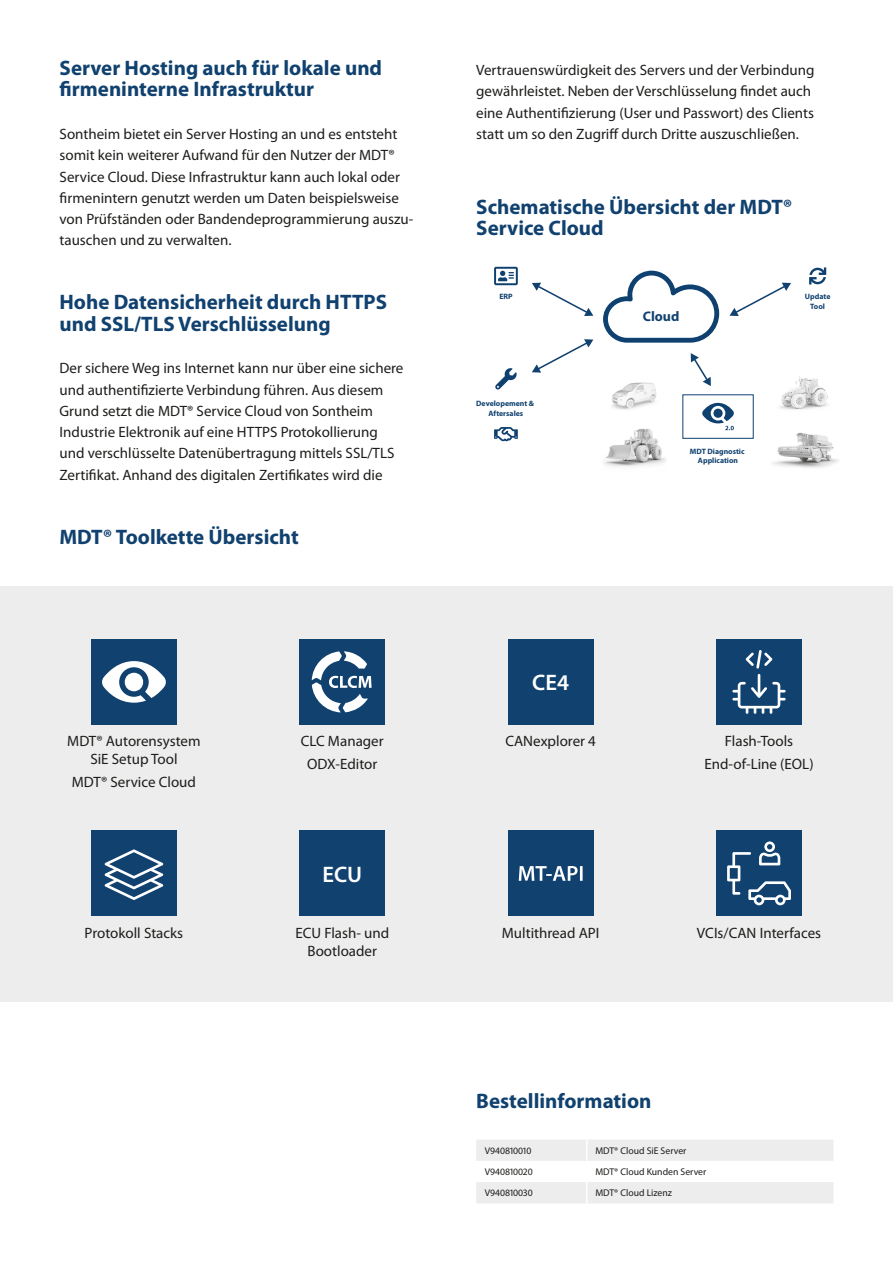
<style>
.page{position:relative;width:893px;height:1263px;background:#fff}
.page>*{position:absolute;margin:0;border:0;box-sizing:border-box;transform-origin:0 0}
.t1{font:600 22.5px "Myriad Pro";color:#fff}
.t2{font:700 21px/21.3px "Myriad Pro";color:#10416f}
.t3{font:15px/21.3px "Myriad Pro";color:#1d1d1b;text-align:center}
.t4{font:700 13.95px "Myriad Pro";color:#10416f}
.t5{font:9.75px "Myriad Pro";color:#1d1d1b}
.t6{font:700 7.8px/9.3px "Myriad Pro";color:#10416f;text-align:center}
</style>
<div class="page">
<svg style="left:476px;top:1140px;width:357px;height:63px"></svg>
<hr style="left:586px;top:1139px;width:2px;height:22px;background:#fff">
<hr style="left:586px;top:1161px;width:2px;height:21px;background:#fff">
<hr style="left:586px;top:1182px;width:2px;height:21px;background:#fff">
<svg style="left:603px;top:271px;width:116px;height:72px"></svg>
<svg style="left:494px;top:267px;width:24px;height:18px"></svg>
<svg style="left:809px;top:267px;width:17px;height:18px"></svg>
<svg style="left:495px;top:368px;width:22px;height:22px"></svg>
<svg style="left:494px;top:427px;width:24px;height:14px"></svg>
<svg style="left:702px;top:403px;width:32px;height:27px"></svg>
<div style="left:682px;top:394px;width:72px;height:45px;border:1px solid #0f4170"></div>
<img style="left:603px;top:428px;width:63px;height:39px">
<img style="left:612px;top:382px;width:44px;height:28px">
<img style="left:773px;top:432px;width:66px;height:36px">
<img style="left:779px;top:376px;width:49px;height:34px">
<svg style="left:532px;top:339px;width:61px;height:34px"></svg>
<svg style="left:532px;top:283px;width:61px;height:33px"></svg>
<svg style="left:729px;top:283px;width:62px;height:33px"></svg>
<svg style="left:691px;top:353px;width:20px;height:33px"></svg>
<div style="left:0;top:586px;width:893px;height:415px;background:#ededed"></div>
<div style="left:91px;top:639px;width:86px;height:85px;background:#10416f"></div>
<svg style="left:102px;top:661px;width:64px;height:42px"></svg>
<div style="left:300px;top:639px;width:85px;height:85px;background:#10416f"></div>
<svg style="left:312px;top:651px;width:60px;height:61px"></svg>
<div style="left:716px;top:639px;width:86px;height:85px;background:#10416f"></div>
<svg style="left:732px;top:650px;width:54px;height:64px"></svg>
<div style="left:91px;top:831px;width:86px;height:85px;background:#10416f"></div>
<svg style="left:105px;top:849px;width:58px;height:51px"></svg>
<div style="left:508px;top:831px;width:85px;height:85px;background:#10416f"></div>
<svg style="left:519px;top:866px;width:64px;height:15px"></svg>
<div style="left:716px;top:831px;width:86px;height:85px;background:#10416f"></div>
<svg style="left:727px;top:841px;width:64px;height:64px"></svg>
<div style="left:508px;top:639px;width:85px;height:85px;background:#10416f"></div>
<div style="left:300px;top:831px;width:85px;height:85px;background:#10416f"></div>
<h2 class="t2" style="left:60px;top:57px;width:324px">Server Hosting auch für lokale und firmeninterne Infrastruktur</h2>
<p class="t3" style="left:60px;top:123px;width:355px;text-align:left">Sontheim bietet ein Server Hosting an und es entsteht somit kein weiterer Aufwand für den Nutzer der MDT® Service Cloud. Diese Infrastruktur kann auch lokal oder firmenintern genutzt werden um Daten beispielsweise von Prüfständen oder Bandendeprogrammierung auszu&shy;tauschen und zu verwalten.</p>
<h2 class="t2" style="left:60px;top:291px;width:329px">Hohe Datensicherheit durch HTTPS und SSL/TLS Verschlüsselung</h2>
<p class="t3" style="left:60px;top:357px;width:345px;text-align:left">Der sichere Weg ins Internet kann nur über eine sichere und authentifizierte Verbindung führen. Aus diesem Grund setzt die MDT® Service Cloud von Sontheim Industrie Elektronik auf eine HTTPS Protokollierung und verschlüsselte Datenübertragung mittels SSL/TLS Zertifikat. Anhand des digitalen Zertifikates wird die</p>
<h2 class="t2" style="left:60px;top:525px;width:241px">MDT® Toolkette Übersicht</h2>
<p class="t3" style="left:476px;top:59px;width:340px;text-align:left">Vertrauenswürdigkeit des Servers und der Verbindung gewährleistet. Neben der Verschlüsselung findet auch eine Authentifizierung (User und Passwort) des Clients statt um so den Zugriff durch Dritte auszuschließen.</p>
<h2 class="t2" style="left:476px;top:195px;width:318px">Schematische Übersicht der MDT®<br>Service Cloud</h2>
<p class="t6" style="left:499px;top:292px;width:15px">ERP</p>
<p class="t4" style="left:643px;top:307px;width:38px">Cloud</p>
<p class="t6" style="left:805px;top:292px;width:27px">Update<br>Tool</p>
<p class="t6" style="left:476px;top:399px;width:59px">Developement &amp;<br>Aftersales</p>
<p class="t6" style="left:690px;top:446px;width:56px">MDT Diagnostic<br>Application</p>
<h1 class="t1" style="left:532px;top:668px;width:38px">CE4</h1>
<p class="t3" style="left:67px;top:732px;width:135px;line-height:18px">MDT® Autorensystem<br>SiE Setup Tool</p>
<p class="t3" style="left:72px;top:771px;width:126px">MDT® Service Cloud</p>
<p class="t3" style="left:301px;top:730px;width:84px;line-height:22.2px">CLC Manager<br>ODX-Editor</p>
<p class="t3" style="left:505px;top:730px;width:92px">CANexplorer 4</p>
<p class="t3" style="left:704px;top:730px;width:111px;line-height:22.2px">Flash-Tools<br>End-of-Line (EOL)</p>
<h1 class="t1" style="left:322px;top:860px;width:41px">ECU</h1>
<p class="t3" style="left:85px;top:922px;width:100px">Protokoll Stacks</p>
<p class="t3" style="left:295px;top:924px;width:95px;line-height:18px">ECU Flash- und<br>Bootloader</p>
<p class="t3" style="left:502px;top:922px;width:99px">Multithread API</p>
<p class="t3" style="left:697px;top:922px;width:126px">VCIs/CAN Interfaces</p>
<h2 class="t2" style="left:476px;top:1089px;width:177px">Bestellinformation</h2>
<p class="t5" style="left:485px;top:1144px;width:48px">V940810010</p>
<p class="t5" style="left:595px;top:1144px;width:93px">MDT® Cloud SiE Server</p>
<p class="t5" style="left:485px;top:1166px;width:49px">V940810020</p>
<p class="t5" style="left:595px;top:1166px;width:113px">MDT® Cloud Kunden Server</p>
<p class="t5" style="left:485px;top:1187px;width:49px">V940810030</p>
<p class="t5" style="left:595px;top:1187px;width:78px">MDT® Cloud Lizenz</p>
</div>
